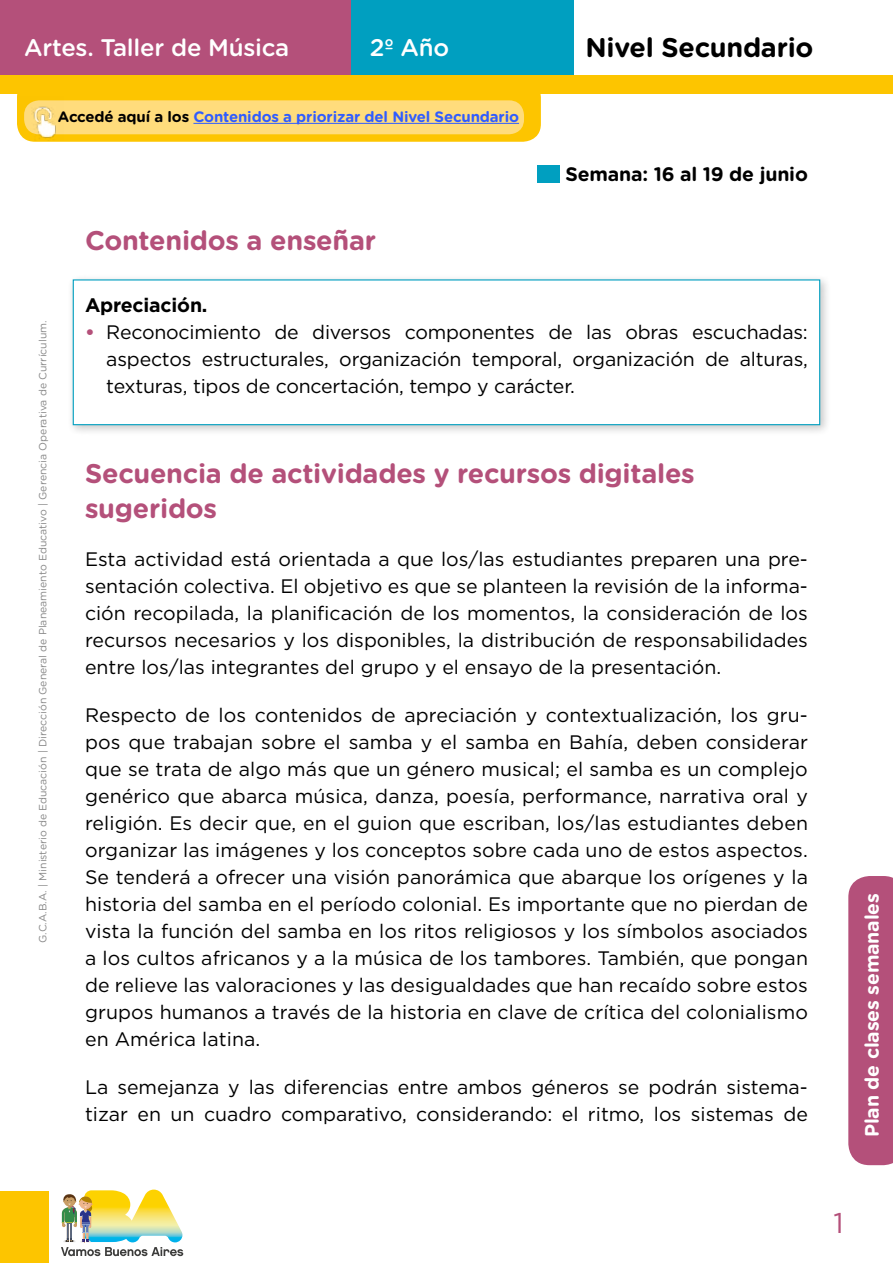
<style>
.page{position:relative;width:893px;height:1263px;background:#fff}
.page>*{position:absolute;margin:0;border:0;box-sizing:border-box;transform-origin:0 0}
.t1{font:28.5px "Gotham";color:#b4507a}
.t2{font:700 27px/34.5px "Gotham Rounded";letter-spacing:-.01em;color:#b4507a}
.t3{font:700 27px "Gotham Rounded";letter-spacing:-.01em;color:#000}
.t4{font:500 24px "Gotham Rounded";letter-spacing:-.01em;color:#fff}
.t5{font:19.5px/27px "Gotham";color:#000;text-align:justify}
.t6{font:700 19.5px "Gotham Rounded";letter-spacing:-.01em;color:#fff}
.t7{font:700 19.5px "Gotham Rounded";letter-spacing:-.01em;color:#000}
.t8{font:700 19.5px "Gotham";letter-spacing:-.01em;color:#000}
.t9{font:700 15px "Gotham Rounded";letter-spacing:-.01em;color:#305cff}
.t10{font:10.5px "Gotham Rounded";color:#878787}
.s1{color:#000}
.s2{font-weight:700;color:#b4507a}
</style>
<div class="page">
<div style="left:0;top:1191px;width:48px;height:72px;background:#fdc500"></div>
<svg style="left:61px;top:1189px;width:122px;height:67px"></svg>
<div style="left:0;top:0;width:351px;height:78px;background:#b4507a"></div>
<div style="left:351px;top:0;width:223px;height:78px;background:#009fc0"></div>
<div style="left:0;top:75px;width:893px;height:19px;background:#fdc500"></div>
<svg style="left:848px;top:876px;width:45px;height:289px;background:#b6567f"></svg>
<div style="left:68px;top:274px;width:763px;height:162px;background:#000;opacity:.22"></div>
<div style="left:73px;top:279px;width:747px;height:146px;background:#fff;border:1px solid #009fc0"></div>
<div style="left:537px;top:165px;width:23px;height:18px;background:#009fc0"></div>
<div style="left:17px;top:79px;width:524px;height:63px;background:#fdc500;border-radius:18px"></div>
<div style="left:24px;top:100px;width:500px;height:34px;background:#ffdc7c;border-radius:15px"></div>
<img style="left:21px;top:100px;width:43px;height:40px">
<hr style="left:193px;top:123px;width:326px;height:1px;background:#305cff">
<p class="t4" style="left:24px;top:31px;width:267px">Artes. Taller de Música</p>
<p class="t4" style="left:370px;top:31px;width:81px">2º Año</p>
<h2 class="t3" style="left:585px;top:28px;width:230px">Nivel Secundario</h2>
<p class="t9" style="left:58px;top:106px;width:463px"><span class="s1">Accedé aquí a los</span> Contenidos a priorizar del Nivel Secundario</p>
<h2 class="t2" style="left:85px;top:222px;width:293px">Contenidos a enseñar</h2>
<p class="t7" style="left:565px;top:160px;width:244px">Semana: 16 al 19 de junio</p>
<p class="t10" style="left:36px;top:943px;width:624px;rotate:-90deg">G.C.A.B.A. | Ministerio de Educación | Dirección General de Planeamiento Educativo | Gerencia Operativa de Currículum.</p>
<p class="t8" style="left:85px;top:292px;width:124px">Apreciación.</p>
<p class="t5" style="left:106px;top:318px;width:703px;text-indent:-21px"><span class="s2">•</span> Reconocimiento de diversos componentes de las obras escuchadas: aspectos estructurales, organización temporal, organización de alturas, texturas, tipos de concertación, tempo y carácter.</p>
<h2 class="t2" style="left:85px;top:455px;width:611px">Secuencia de actividades y recursos digitales sugeridos</h2>
<p class="t5" style="left:85px;top:545px;width:724px">Esta actividad está orientada a que los/las estudiantes preparen una pre&shy;sentación colectiva. El objetivo es que se planteen la revisión de la informa&shy;ción recopilada, la planificación de los momentos, la consideración de los recursos necesarios y los disponibles, la distribución de responsabilidades entre los/las integrantes del grupo y el ensayo de la presentación.</p>
<p class="t5" style="left:85px;top:701px;width:724px">Respecto de los contenidos de apreciación y contextualización, los gru&shy;pos que trabajan sobre el samba y el samba en Bahía, deben considerar que se trata de algo más que un género musical; el samba es un complejo genérico que abarca música, danza, poesía, performance, narrativa oral y religión. Es decir que, en el guion que escriban, los/las estudiantes deben organizar las imágenes y los conceptos sobre cada uno de estos aspectos.<br>Se tenderá a ofrecer una visión panorámica que abarque los orígenes y la historia del samba en el período colonial. Es importante que no pierdan de vista la función del samba en los ritos religiosos y los símbolos asociados a los cultos africanos y a la música de los tambores. También, que pongan de relieve las valoraciones y las desigualdades que han recaído sobre estos grupos humanos a través de la historia en clave de crítica del colonialismo en América latina.</p>
<p class="t5" style="left:85px;top:1073px;width:724px">La semejanza y las diferencias entre ambos géneros se podrán sistema&shy;tizar en un cuadro comparativo, considerando: el ritmo, los sistemas de</p>
<p class="t6" style="left:858px;top:1137px;width:246px;rotate:-90deg">Plan de clases semanales</p>
<h1 class="t1" style="left:833px;top:1204px;width:12px">1</h1>
</div>
